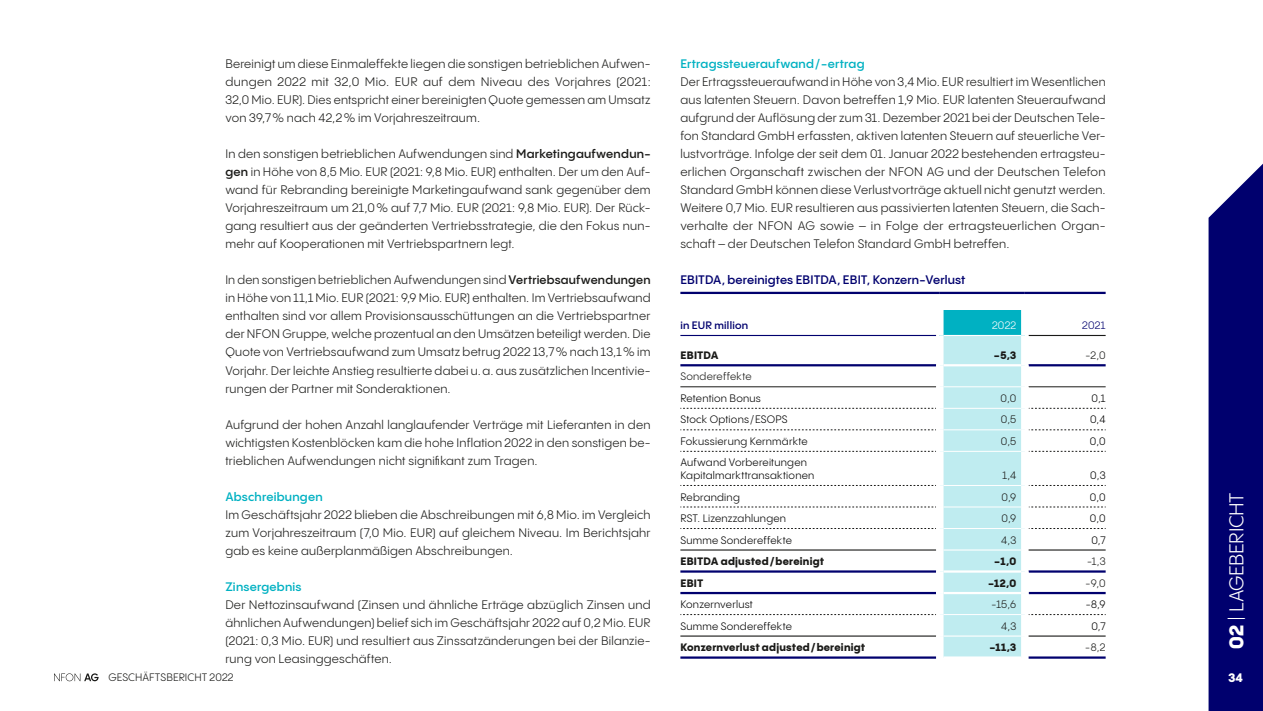
<style>
.page{position:relative;width:1263px;height:711px;background:#fff}
.page>*{position:absolute;margin:0;border:0;box-sizing:border-box;transform-origin:0 0}
.t1{font:19.5px "PP Pangram Sans";letter-spacing:-.015em;color:#fff}
.t2{font:12px/18px "PP Pangram Sans";letter-spacing:.015em;color:#1a1a18;text-align:justify}
.t3{font:600 12px "PP Pangram Sans";letter-spacing:.02em;color:#00b1c2}
.t4{font:600 12px "PP Pangram Sans";letter-spacing:.01em;color:#00006e}
.t5{font:800 12px "PP Pangram Sans";color:#fff}
.t6{font:10.5px/12.6px "PP Pangram Sans";letter-spacing:.02em;color:#000}
.t7{font:800 10.5px "PP Pangram Sans";letter-spacing:.02em;color:#1a1a18}
.t8{font:10.5px "PP Pangram Sans";letter-spacing:.01em;color:#1a1a18}
.t9{font:600 10.5px "PP Pangram Sans";letter-spacing:.025em;color:#00006e}
.t10{font:10.5px "PP Pangram Sans";color:#fff}
.t11{font:10.5px "PP Pangram Sans";color:#00006e}
.s1{font-weight:600}
.s2{font-weight:800}
</style>
<div class="page">
<div style="left:1208px;top:163px;width:55px;height:547px;background:#00006e"></div>
<div style="left:940px;top:310px;width:85px;height:25px;background:#00b1c2"></div>
<hr style="left:943px;top:334px;width:78px;height:2px;background:#fff">
<div style="left:1021px;top:310px;width:7px;height:25px;background:#fff"></div>
<hr style="left:1028px;top:334px;width:78px;height:2px;background:#1a1a18">
<svg style="left:680px;top:335px;width:426px;height:322px"></svg>
<div style="left:1021px;top:528px;width:7px;height:21px;background:#fff"></div>
<div style="left:1021px;top:614px;width:7px;height:21px;background:#fff"></div>
<hr style="left:680px;top:635px;width:256px;height:1px;background:#1a1a18">
<div style="left:936px;top:549px;width:7px;height:22px;background:#fff"></div>
<div style="left:936px;top:635px;width:7px;height:23px;background:#fff"></div>
<hr style="left:943px;top:635px;width:78px;height:1px;background:#fff">
<div style="left:1021px;top:549px;width:7px;height:22px;background:#fff"></div>
<div style="left:1021px;top:635px;width:7px;height:23px;background:#fff"></div>
<hr style="left:1028px;top:635px;width:78px;height:1px;background:#1a1a18">
<hr style="left:680px;top:549px;width:256px;height:1px;background:#1a1a18">
<hr style="left:680px;top:570px;width:256px;height:2px;background:#00006e">
<hr style="left:680px;top:656px;width:256px;height:2px;background:#00006e">
<hr style="left:1028px;top:549px;width:78px;height:1px;background:#1a1a18">
<hr style="left:1028px;top:570px;width:78px;height:2px;background:#00006e">
<hr style="left:1028px;top:656px;width:78px;height:2px;background:#00006e">
<div style="left:936px;top:571px;width:7px;height:21px;background:#fff"></div>
<div style="left:1021px;top:571px;width:7px;height:21px;background:#fff"></div>
<div style="left:936px;top:310px;width:7px;height:25px;background:#fff"></div>
<hr style="left:680px;top:334px;width:256px;height:2px;background:#00006e">
<hr style="left:680px;top:291px;width:260px;height:3px;background:#00006e">
<hr style="left:940px;top:291px;width:85px;height:3px;background:#00006e">
<hr style="left:1025px;top:291px;width:81px;height:3px;background:#00006e">
<hr style="left:943px;top:386px;width:78px;height:1px;background:#fff">
<div style="left:936px;top:386px;width:7px;height:22px;background:#fff"></div>
<div style="left:1021px;top:386px;width:7px;height:22px;background:#fff"></div>
<div style="left:936px;top:408px;width:7px;height:21px;background:#fff"></div>
<div style="left:1021px;top:408px;width:7px;height:21px;background:#fff"></div>
<div style="left:936px;top:429px;width:7px;height:22px;background:#fff"></div>
<div style="left:1021px;top:429px;width:7px;height:22px;background:#fff"></div>
<div style="left:936px;top:451px;width:7px;height:34px;background:#fff"></div>
<div style="left:1021px;top:451px;width:7px;height:34px;background:#fff"></div>
<div style="left:936px;top:485px;width:7px;height:21px;background:#fff"></div>
<div style="left:1021px;top:485px;width:7px;height:21px;background:#fff"></div>
<div style="left:936px;top:506px;width:7px;height:22px;background:#fff"></div>
<div style="left:1021px;top:506px;width:7px;height:22px;background:#fff"></div>
<hr style="left:943px;top:528px;width:78px;height:1px;background:#fff">
<svg style="left:54px;top:673px;width:45px;height:7px"></svg>
<p class="t2" style="left:225px;top:55px;width:427px">Bereinigt um diese Einmaleffekte liegen die sonstigen betrieblichen Aufwen&shy;dungen 2022 mit 32,0 Mio. EUR auf dem Niveau des Vorjahres (2021:<br>32,0 Mio. EUR). Dies entspricht einer bereinigten Quote gemessen am Umsatz von 39,7% nach 42,2% im Vorjahreszeitraum.</p>
<p class="t2" style="left:225px;top:145px;width:427px">In den sonstigen betrieblichen Aufwendungen sind <span class="s1">Marketingaufwendun&shy;gen</span> in Höhe von 8,5 Mio. EUR (2021: 9,8 Mio. EUR) enthalten. Der um den Auf&shy;wand für Rebranding bereinigte Marketingaufwand sank gegenüber dem Vorjahreszeitraum um 21,0% auf 7,7 Mio. EUR (2021: 9,8 Mio. EUR). Der Rück&shy;gang resultiert aus der geänderten Vertriebsstrategie, die den Fokus nun&shy;mehr auf Kooperationen mit Vertriebspartnern legt.</p>
<p class="t2" style="left:225px;top:271px;width:427px">In den sonstigen betrieblichen Aufwendungen sind <span class="s1">Vertriebsaufwendungen </span>in Höhe von 11,1 Mio. EUR (2021: 9,9 Mio. EUR) enthalten. Im Vertriebsaufwand enthalten sind vor allem Provisionsausschüttungen an die Vertriebspartner der NFON Gruppe, welche prozentual an den Umsätzen beteiligt werden. Die Quote von Vertriebsaufwand zum Umsatz betrug 2022 13,7% nach 13,1% im Vorjahr. Der leichte Anstieg resultierte dabei u.a. aus zusätzlichen Incentivie&shy;rungen der Partner mit Sonderaktionen.</p>
<p class="t2" style="left:225px;top:415px;width:427px">Aufgrund der hohen Anzahl langlaufender Verträge mit Lieferanten in den wichtigsten Kostenblöcken kam die hohe Inflation 2022 in den sonstigen be&shy;trieblichen Aufwendungen nicht signifikant zum Tragen.</p>
<p class="t3" style="left:225px;top:488px;width:99px">Abschreibungen</p>
<p class="t2" style="left:225px;top:505px;width:427px">Im Geschäftsjahr 2022 blieben die Abschreibungen mit 6,8 Mio. im Vergleich zum Vorjahreszeitraum (7,0 Mio. EUR) auf gleichem Niveau. Im Berichtsjahr gab es keine außerplanmäßigen Abschreibungen.</p>
<p class="t3" style="left:225px;top:578px;width:78px">Zinsergebnis</p>
<p class="t2" style="left:225px;top:595px;width:427px">Der Nettozinsaufwand (Zinsen und ähnliche Erträge abzüglich Zinsen und ähnlichen Aufwendungen) belief sich im Geschäftsjahr 2022 auf 0,2 Mio. EUR (2021: 0,3 Mio. EUR) und resultiert aus Zinssatzänderungen bei der Bilanzie&shy;rung von Leasinggeschäften.</p>
<p class="t8" style="left:108px;top:670px;width:127px">GESCHÄFTSBERICHT 2022</p>
<p class="t3" style="left:680px;top:56px;width:186px">Ertragssteueraufwand/-ertrag</p>
<p class="t2" style="left:680px;top:73px;width:427px">Der Ertragssteueraufwand in Höhe von 3,4 Mio. EUR resultiert im Wesentlichen aus latenten Steuern. Davon betreffen 1,9 Mio. EUR latenten Steueraufwand aufgrund der Auflösung der zum 31. Dezember 2021 bei der Deutschen Tele&shy;fon Standard GmbH erfassten, aktiven latenten Steuern auf steuerliche Ver&shy;lustvorträge. Infolge der seit dem 01. Januar 2022 bestehenden ertragsteu&shy;erlichen Organschaft zwischen der NFON AG und der Deutschen Telefon Standard GmbH können diese Verlustvorträge aktuell nicht genutzt werden.<br>Weitere 0,7 Mio. EUR resultieren aus passivierten latenten Steuern, die Sach&shy;verhalte der NFON AG sowie – in Folge der ertragsteuerlichen Organ&shy;schaft – der Deutschen Telefon Standard GmbH betreffen.</p>
<p class="t4" style="left:680px;top:272px;width:287px">EBITDA, bereinigtes EBITDA, EBIT, Konzern-Verlust</p>
<p class="t9" style="left:680px;top:318px;width:69px">in EUR million</p>
<p class="t10" style="left:992px;top:319px;width:26px">2022</p>
<p class="t11" style="left:1082px;top:319px;width:25px">2021</p>
<p class="t7" style="left:680px;top:348px;width:40px">EBITDA</p>
<p class="t7" style="left:994px;top:348px;width:24px">−5,3</p>
<p class="t8" style="left:1085px;top:348px;width:22px">−2,0</p>
<p class="t8" style="left:680px;top:370px;width:73px">Sondereffekte</p>
<p class="t6" style="left:680px;top:391px;width:82px">Retention Bonus</p>
<p class="t8" style="left:1000px;top:391px;width:17px">0,0</p>
<p class="t6" style="left:1092px;top:391px;width:15px">0,1</p>
<p class="t6" style="left:680px;top:413px;width:109px">Stock Options/ESOPS</p>
<p class="t8" style="left:1001px;top:413px;width:17px">0,5</p>
<p class="t6" style="left:1090px;top:413px;width:17px">0,4</p>
<p class="t6" style="left:680px;top:434px;width:129px">Fokussierung Kernmärkte</p>
<p class="t8" style="left:1001px;top:434px;width:17px">0,5</p>
<p class="t6" style="left:1090px;top:434px;width:17px">0,0</p>
<p class="t6" style="left:680px;top:456px;width:135px">Aufwand Vorbereitungen<br>Kapitalmarkttransaktionen</p>
<p class="t8" style="left:1002px;top:468px;width:15px">1,4</p>
<p class="t6" style="left:1090px;top:468px;width:17px">0,3</p>
<p class="t6" style="left:680px;top:490px;width:61px">Rebranding</p>
<p class="t8" style="left:1001px;top:490px;width:16px">0,9</p>
<p class="t6" style="left:1090px;top:490px;width:17px">0,0</p>
<p class="t6" style="left:680px;top:511px;width:107px">RST. Lizenzzahlungen</p>
<p class="t8" style="left:1001px;top:511px;width:16px">0,9</p>
<p class="t6" style="left:1090px;top:511px;width:17px">0,0</p>
<p class="t6" style="left:680px;top:533px;width:113px">Summe Sondereffekte</p>
<p class="t8" style="left:1001px;top:533px;width:17px">4,3</p>
<p class="t6" style="left:1091px;top:533px;width:16px">0,7</p>
<p class="t7" style="left:680px;top:554px;width:145px">EBITDA adjusted / bereinigt</p>
<p class="t7" style="left:994px;top:554px;width:24px">−1,0</p>
<p class="t8" style="left:1087px;top:554px;width:20px">−1,3</p>
<p class="t7" style="left:680px;top:575px;width:25px">EBIT</p>
<p class="t7" style="left:988px;top:575px;width:30px">−12,0</p>
<p class="t8" style="left:1085px;top:576px;width:22px">−9,0</p>
<p class="t6" style="left:680px;top:597px;width:74px">Konzernverlust</p>
<p class="t8" style="left:991px;top:597px;width:27px">−15,6</p>
<p class="t6" style="left:1085px;top:597px;width:22px">−8,9</p>
<p class="t6" style="left:680px;top:619px;width:113px">Summe Sondereffekte</p>
<p class="t8" style="left:1001px;top:619px;width:17px">4,3</p>
<p class="t6" style="left:1091px;top:619px;width:16px">0,7</p>
<p class="t7" style="left:680px;top:640px;width:187px">Konzernverlust adjusted / bereinigt</p>
<p class="t7" style="left:989px;top:640px;width:28px">−11,3</p>
<p class="t8" style="left:1085px;top:640px;width:22px">−8,2</p>
<h1 class="t1" style="left:1224px;top:648px;width:158px;rotate:-90deg"><span class="s2">02</span> | LAGEBERICHT</h1>
<p class="t5" style="left:1228px;top:669px;width:16px">34</p>
</div>
